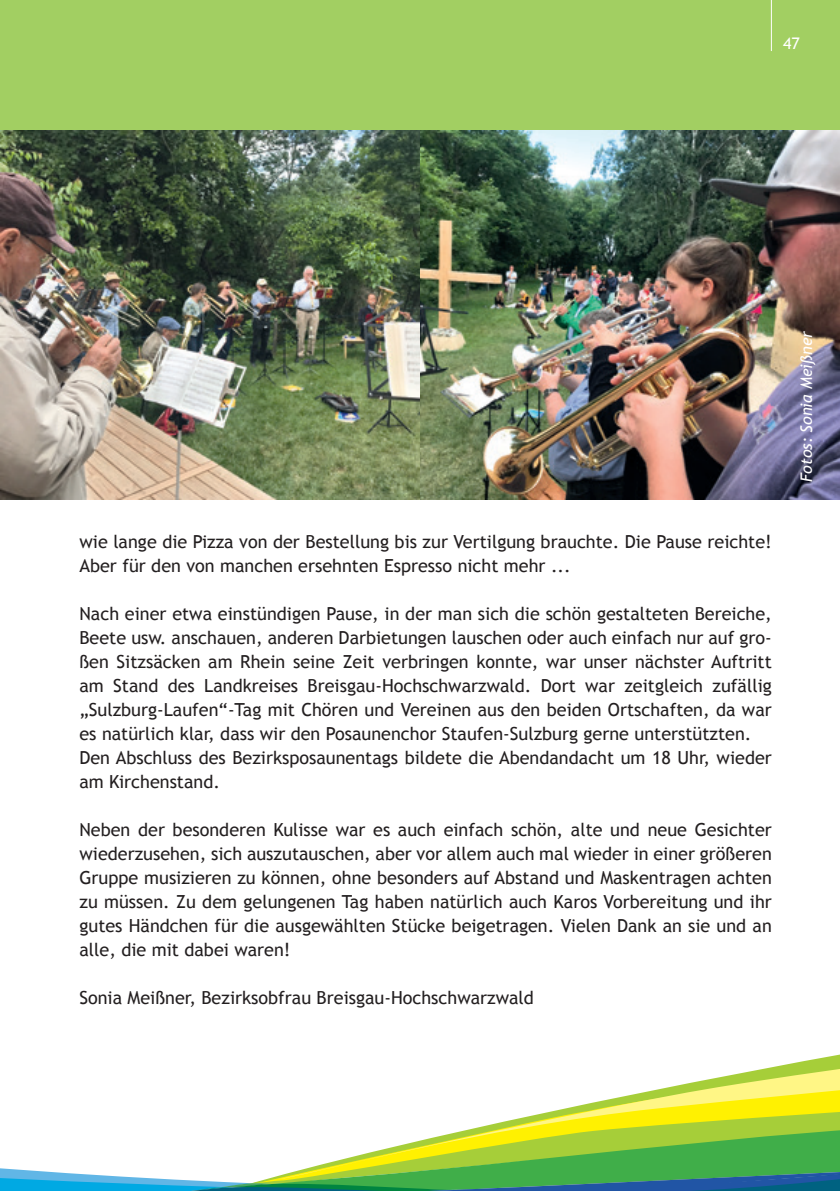
<style>
.page{position:relative;width:840px;height:1191px;background:#fff}
.page>*{position:absolute;margin:0;border:0;box-sizing:border-box;transform-origin:0 0}
.t1{font:18px/24px "Trebuchet MS";color:#231f20}
.t2{font:italic 16px "Trebuchet MS";color:#fff}
.t3{font:16px "Trebuchet MS";color:#fff}
</style>
<div class="page">
<svg style="left:0;top:1168px;width:839px;height:23px"></svg>
<svg style="left:257px;top:1168px;width:582px;height:15px;background:#519e72"></svg>
<svg style="left:279px;top:1054px;width:560px;height:125px"></svg>
<div style="left:0;top:0;width:839px;height:130px;background:#a2cf62"></div>
<hr style="left:770px;top:0;width:1px;height:51px;background:#fff">
<img style="left:0;top:130px;width:839px;height:369px">
<p class="t3" style="left:782px;top:33px;width:18px">47</p>
<p class="t1" style="left:79px;top:529px;width:693px">wie lange die Pizza von der Bestellung bis zur Vertilgung brauchte. Die Pause reichte!<br>Aber für den von manchen ersehnten Espresso nicht mehr ...</p>
<p class="t1" style="left:79px;top:601px;width:693px">Nach einer etwa einstündigen Pause, in der man sich die schön gestalteten Bereiche, Beete usw. anschauen, anderen Darbietungen lauschen oder auch einfach nur auf gro&shy;ßen Sitzsäcken am Rhein seine Zeit verbringen konnte, war unser nächster Auftritt am Stand des Landkreises Breisgau-Hochschwarzwald. Dort war zeitgleich zufällig „Sulzburg-Laufen“-Tag mit Chören und Vereinen aus den beiden Ortschaften, da war es natürlich klar, dass wir den Posaunenchor Staufen-Sulzburg gerne unterstützten.<br>Den Abschluss des Bezirksposaunentags bildete die Abendandacht um 18 Uhr, wieder am Kirchenstand.</p>
<p class="t1" style="left:79px;top:817px;width:693px;text-align:justify">Neben der besonderen Kulisse war es auch einfach schön, alte und neue Gesichter wiederzusehen, sich auszutauschen, aber vor allem auch mal wieder in einer größeren Gruppe musizieren zu können, ohne besonders auf Abstand und Maskentragen achten zu müssen. Zu dem gelungenen Tag haben natürlich auch Karos Vorbereitung und ihr gutes Händchen für die ausgewählten Stücke beigetragen. Vielen Dank an sie und an alle, die mit dabei waren!</p>
<p class="t1" style="left:79px;top:985px;width:456px">Sonia Meißner, Bezirksobfrau Breisgau-Hochschwarzwald</p>
<p class="t2" style="left:796px;top:482px;width:153px;rotate:-90deg">Fotos: Sonia Meißner</p>
</div>
